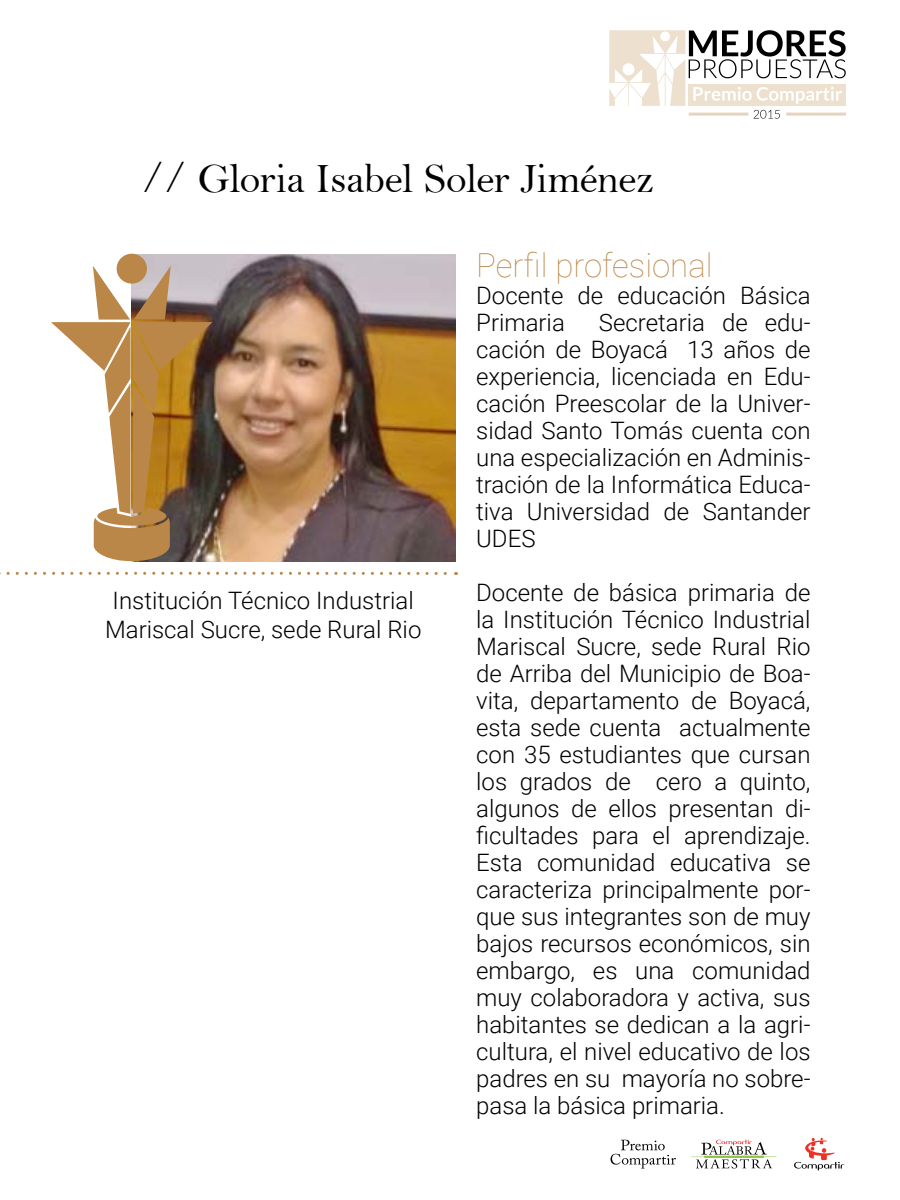
<style>
.page{position:relative;width:900px;height:1200px;background:#fff}
.page>*{position:absolute;margin:0;border:0;box-sizing:border-box;transform-origin:0 0}
.t1{font:42px "Bell";letter-spacing:-.015em;color:#000}
.t2{font:100 33px "Roboto";color:#ba8748}
.perfil_profesional{font:300 24px/27px "Roboto";color:#000;text-align:justify}
.s1{font-size:45px}
</style>
<div class="page">
<svg style="left:609px;top:30px;width:237px;height:89px"></svg>
<svg style="left:692px;top:1140px;width:85px;height:28px"></svg>
<svg style="left:794px;top:1138px;width:50px;height:32px"></svg>
<svg style="left:611px;top:1140px;width:65px;height:28px"></svg>
<img style="left:132px;top:254px;width:324px;height:308px">
<svg style="left:0;top:571px;width:457px;height:4px"></svg>
<svg style="left:51px;top:254px;width:162px;height:307px"></svg>
<p class="t1" style="left:142px;top:153px;width:515px"><span class="s1">//</span> Gloria Isabel Soler Jiménez</p>
<p class="perfil_profesional" style="left:113px;top:586px;width:303px">Institución Técnico Industrial</p>
<p class="perfil_profesional" style="left:105px;top:615px;width:318px">Mariscal Sucre, sede Rural Rio</p>
<p class="t2" style="left:476px;top:242px;width:238px">Perfil profesional</p>
<p class="perfil_profesional" style="left:476px;top:281px;width:336px">Docente de educación Básica<br>Primaria</p>
<p class="perfil_profesional" style="left:476px;top:308px;width:336px;text-indent:123px">Secretaria de edu&shy;cación de Boyacá 13 años de experiencia, licenciada en Edu&shy;cación Preescolar de la Univer&shy;sidad Santo Tomás cuenta con una especialización en Adminis&shy;tración de la Informática Educa&shy;tiva Universidad de Santander UDES</p>
<p class="perfil_profesional" style="left:476px;top:578px;width:336px">Docente de básica primaria de la Institución Técnico Industrial Mariscal Sucre, sede Rural Rio de Arriba del Municipio de Boa&shy;vita, departamento de Boyacá, esta sede cuenta actualmente con 35 estudiantes que cursan los grados de cero a quinto, algunos de ellos presentan di&shy;ficultades para el aprendizaje.<br>Esta comunidad educativa se caracteriza principalmente por&shy;que sus integrantes son de muy bajos recursos económicos, sin embargo, es una comunidad muy colaboradora y activa, sus habitantes se dedican a la agri&shy;cultura, el nivel educativo de los padres en su mayoría no sobre&shy;pasa la básica primaria.</p>
</div>
